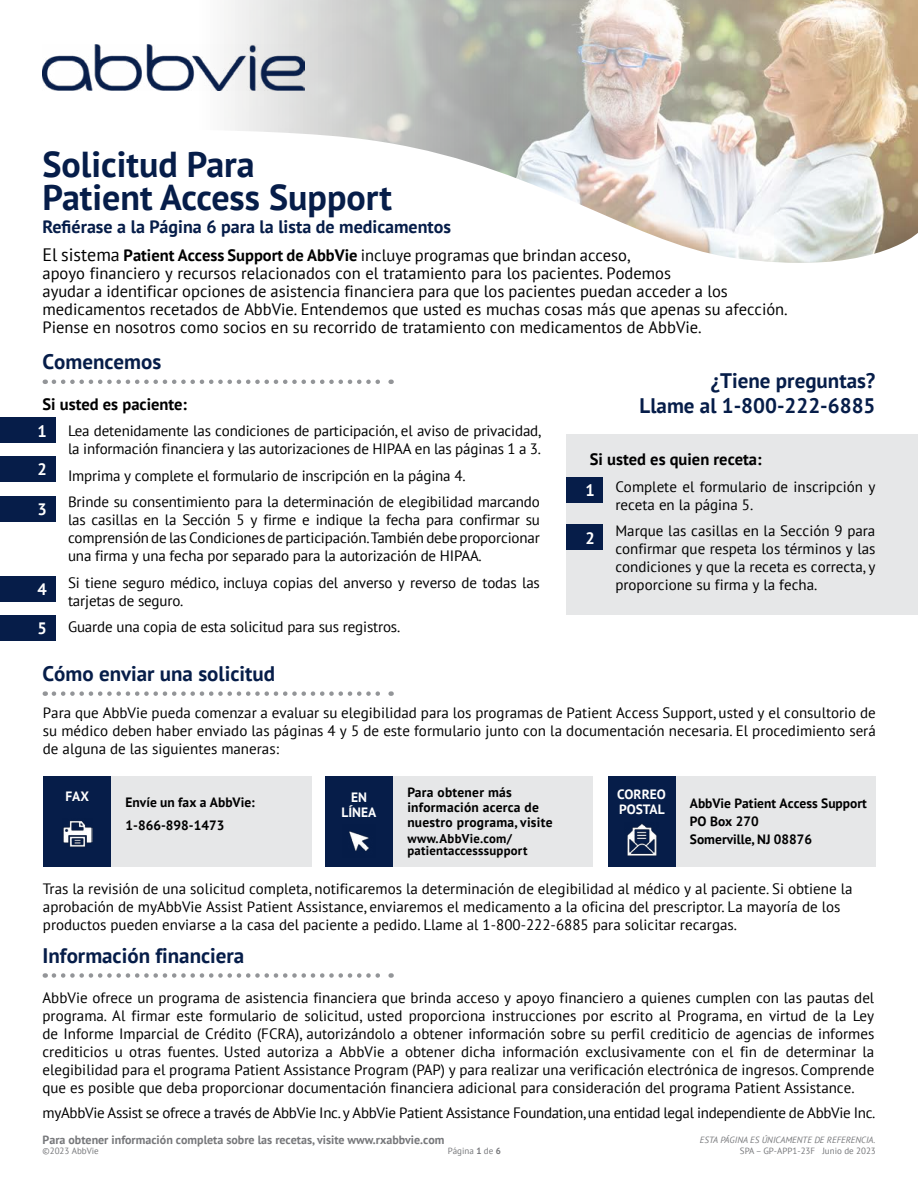
<style>
.page{position:relative;width:918px;height:1188px;background:#fff}
.page>*{position:absolute;margin:0;border:0;box-sizing:border-box;transform-origin:0 0}
.t1{font:700 36px/33px "PT Sans";color:#061d49}
.t2{font:700 21px/25.2px "PT Sans";color:#061d49;text-align:right}
.t3{font:700 18px "PT Sans";color:#061d49}
.t4{font:16.5px/18px "PT Sans";color:#000}
.t5{font:700 16.5px "PT Sans";color:#000}
.t6{font:700 16.5px "PT Sans";color:#fff}
.t7{font:15px/18px "PT Sans";color:#000;text-align:justify}
.t8{font:15px "PT Sans";letter-spacing:-.02em;color:#000}
.t9{font:700 13.5px/18px "PT Sans";color:#000}
.t10{font:700 13.5px/15px "PT Sans";letter-spacing:.02em;color:#000}
.t11{font:700 13.5px/15px "PT Sans";color:#fff;text-align:center}
.t12{font:700 12.75px/12px "PT Sans";letter-spacing:.02em;color:#000}
.t13{font:700 12px "PT Sans";color:#77787b}
.t14{font:9px "PT Sans";color:#77787b}
.t15{font:italic 9px "PT Sans";color:#77787b}
.s1{font-size:18px}
.s2{font-weight:700}
.s3{font-weight:700;font-size:16.5px;color:#fff}
</style>
<div class="page">
<div style="left:567px;top:435px;width:351px;height:180px;background:#e6e7e8"></div>
<img style="left:42px;top:0;width:876px;height:263px">
<svg style="left:54px;top:380px;width:338px;height:4px"></svg>
<svg style="left:54px;top:691px;width:338px;height:5px"></svg>
<div style="left:0;top:418px;width:55px;height:25px;background:#061d49"></div>
<div style="left:567px;top:477px;width:36px;height:26px;background:#061d49"></div>
<div style="left:567px;top:525px;width:36px;height:25px;background:#061d49"></div>
<div style="left:0;top:456px;width:55px;height:25px;background:#061d49"></div>
<div style="left:0;top:496px;width:55px;height:25px;background:#061d49"></div>
<div style="left:0;top:576px;width:55px;height:25px;background:#061d49"></div>
<div style="left:0;top:615px;width:55px;height:25px;background:#061d49"></div>
<svg style="left:54px;top:973px;width:338px;height:5px"></svg>
<div style="left:393px;top:777px;width:200px;height:90px;background:#e6e7e8"></div>
<div style="left:325px;top:777px;width:68px;height:90px;background:#061d49"></div>
<img style="left:349px;top:831px;width:20px;height:20px">
<div style="left:111px;top:777px;width:200px;height:90px;background:#e6e7e8"></div>
<div style="left:43px;top:777px;width:68px;height:90px;background:#061d49"></div>
<img style="left:63px;top:821px;width:29px;height:26px">
<div style="left:675px;top:777px;width:200px;height:90px;background:#e6e7e8"></div>
<div style="left:608px;top:777px;width:67px;height:90px;background:#061d49"></div>
<img style="left:627px;top:824px;width:30px;height:32px">
<img style="left:43px;top:45px;width:261px;height:46px">
<h1 class="t1" style="left:43px;top:147px;width:351px">Solicitud Para<br>Patient Access Support</h1>
<p class="t3" style="left:43px;top:215px;width:410px">Refiérase a la Página 6 para la lista de medicamentos</p>
<p class="t4" style="left:43px;top:246px;width:747px"><span class="s1">El sistema</span> <span class="s2">Patient Access Support de AbbVie</span> incluye programas que brindan acceso,<br>apoyo financiero y recursos relacionados con el tratamiento para los pacientes. Podemos<br>ayudar a identificar opciones de asistencia financiera para que los pacientes puedan acceder a los medicamentos recetados de AbbVie. Entendemos que usted es muchas cosas más que apenas su afección.<br>Piense en nosotros como socios en su recorrido de tratamiento con medicamentos de AbbVie.</p>
<h2 class="t2" style="left:43px;top:349px;width:120px">Comencemos</h2>
<p class="t5" style="left:43px;top:393px;width:146px">Si usted es paciente:</p>
<p class="t7" style="left:68px;top:440px;width:475px">la información financiera y las autorizaciones de HIPAA en las páginas 1 a 3.</p>
<p class="t7" style="left:47px;top:466px;width:420px">• Imprima y complete el formulario de inscripción en la página 4.</p>
<p class="t7" style="left:68px;top:493px;width:474px;text-indent:-21px">• Brinde su consentimiento para la determinación de elegibilidad marcando las casillas en la Sección 5 y firme e indique la fecha para confirmar su comprensión de las Condiciones de participación. También debe proporcionar una firma y una fecha por separado para la autorización de HIPAA.</p>
<p class="t7" style="left:68px;top:573px;width:473px;text-indent:-21px">• Si tiene seguro médico, incluya copias del anverso y reverso de todas las tarjetas de seguro.</p>
<p class="t7" style="left:38px;top:422px;width:505px"><span class="s3">1</span>• Lea detenidamente las condiciones de participación, el aviso de privacidad,</p>
<p class="t6" style="left:38px;top:458px;width:11px">2</p>
<p class="t6" style="left:38px;top:498px;width:11px">3</p>
<p class="t6" style="left:38px;top:578px;width:11px">4</p>
<p class="t7" style="left:38px;top:618px;width:364px"><span class="s3">5</span>• Guarde una copia de esta solicitud para sus registros.</p>
<h2 class="t2" style="left:43px;top:661px;width:234px">Cómo enviar una solicitud</h2>
<h2 class="t2" style="left:640px;top:368px;width:237px">¿Tiene preguntas?<br>Llame al 1-800-222-6885</h2>
<p class="t5" style="left:590px;top:448px;width:173px">Si usted es quien receta:</p>
<p class="t7" style="left:615px;top:477px;width:262px;text-indent:-21px">• Complete el formulario de inscripción y receta en la página 5.</p>
<p class="t7" style="left:615px;top:522px;width:262px;text-indent:-21px">• Marque las casillas en la Sección 9 para confirmar que respeta los términos y las condiciones y que la receta es correcta, y proporcione su firma y la fecha.</p>
<p class="t6" style="left:585px;top:480px;width:11px">1</p>
<p class="t6" style="left:585px;top:527px;width:11px">2</p>
<p class="t7" style="left:43px;top:703px;width:834px">Para que AbbVie pueda comenzar a evaluar su elegibilidad para los programas de Patient Access Support, usted y el consultorio de su médico deben haber enviado las páginas 4 y 5 de este formulario junto con la documentación necesaria. El procedimiento será de alguna de las siguientes maneras:</p>
<p class="t11" style="left:65px;top:788px;width:25px">FAX</p>
<p class="t9" style="left:126px;top:791px;width:131px;line-height:22.2px">Envíe un fax a AbbVie:<br>1-866-898-1473</p>
<p class="t11" style="left:342px;top:789px;width:36px">EN<br>LÍNEA</p>
<p class="t10" style="left:407px;top:784px;width:147px">Para obtener más información acerca de nuestro programa, visite</p>
<p class="t12" style="left:407px;top:832px;width:122px">www.AbbVie.com/ patientaccesssupport</p>
<p class="t11" style="left:617px;top:786px;width:50px;text-align:left">CORREO<br>POSTAL</p>
<p class="t9" style="left:690px;top:794px;width:178px">AbbVie Patient Access Support<br>PO Box 270<br>Somerville, NJ 08876</p>
<p class="t7" style="left:43px;top:879px;width:811px;text-align:left">Tras la revisión de una solicitud completa, notificaremos la determinación de elegibilidad al médico y al paciente. Si obtiene la aprobación de myAbbVie Assist Patient Assistance, enviaremos el medicamento a la oficina del prescriptor. La mayoría de los productos pueden enviarse a la casa del paciente a pedido. Llame al 1-800-222-6885 para solicitar recargas.</p>
<h2 class="t2" style="left:43px;top:943px;width:203px">Información financiera</h2>
<p class="t7" style="left:43px;top:988px;width:833px">AbbVie ofrece un programa de asistencia financiera que brinda acceso y apoyo financiero a quienes cumplen con las pautas del programa. Al firmar este formulario de solicitud, usted proporciona instrucciones por escrito al Programa, en virtud de la Ley de Informe Imparcial de Crédito (FCRA), autorizándolo a obtener información sobre su perfil crediticio de agencias de informes crediticios u otras fuentes. Usted autoriza a AbbVie a obtener dicha información exclusivamente con el fin de determinar la elegibilidad para el programa Patient Assistance Program (PAP) y para realizar una verificación electrónica de ingresos. Comprende que es posible que deba proporcionar documentación financiera adicional para consideración del programa Patient Assistance.</p>
<p class="t8" style="left:43px;top:1103px;width:834px">myAbbVie Assist se ofrece a través de AbbVie Inc. y AbbVie Patient Assistance Foundation, una entidad legal independiente de AbbVie Inc.</p>
<p class="t15" style="left:700px;top:1134px;width:177px">ESTA PÁGINA ES ÚNICAMENTE DE REFERENCIA.</p>
<p class="t13" style="left:43px;top:1132px;width:404px">Para obtener información completa sobre las recetas, visite www.rxabbvie.com</p>
<p class="t14" style="left:43px;top:1146px;width:58px">©2023 AbbVie</p>
<p class="t14" style="left:448px;top:1146px;width:54px">Página <span class="s2">1</span> de <span class="s2">6</span></p>
<p class="t14" style="left:740px;top:1146px;width:137px">SPA – GP-APP1-23F Junio de 2023</p>
</div>
